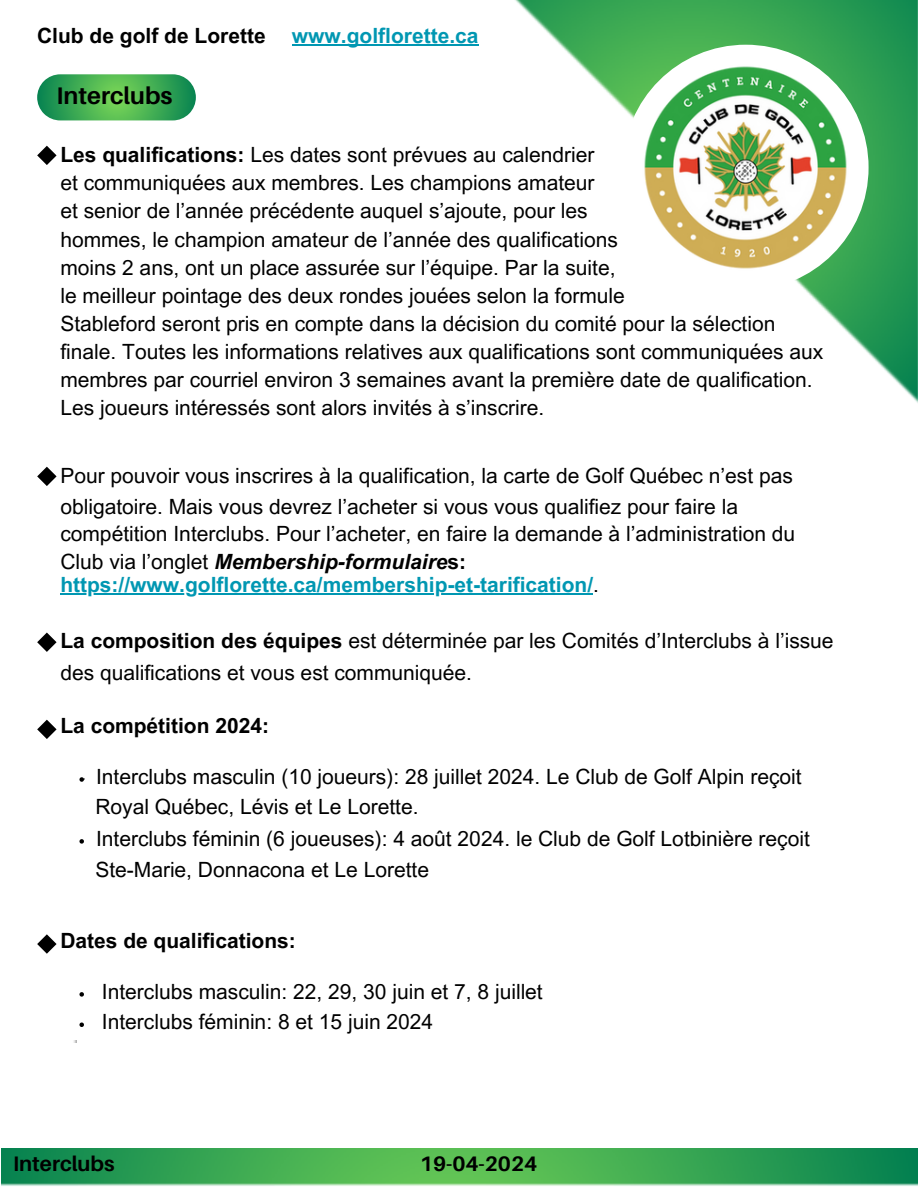
<style>
.page{position:relative;width:918px;height:1188px;background:#fff}
.page>*{position:absolute;margin:0;border:0;box-sizing:border-box;transform-origin:0 0}
.t1{font:700 24px "Aileron";color:#000}
.t2{font:21px/28.2px "Arial MT Pro";color:#000}
.t3{font:700 21px "Arial MT Pro";color:#0097b2}
.t4{font:700 21px "Arial MT Pro";color:#000}
.t5{font:italic 700 21px "Arial MT Pro";color:#000}
.t6{font:700 21px "Aileron";color:#000}
.s1{font-weight:700}
.s2{font-weight:400;font-style:normal}
.s3{font-style:normal}
.s4{font-weight:400;color:#000}
</style>
<div class="page">
<img style="left:478px;top:0;width:440px;height:403px">
<img style="left:1px;top:1149px;width:917px;height:37px">
<svg style="left:37px;top:146px;width:20px;height:19px"></svg>
<svg style="left:37px;top:467px;width:20px;height:19px"></svg>
<svg style="left:37px;top:633px;width:20px;height:19px"></svg>
<svg style="left:37px;top:720px;width:20px;height:19px"></svg>
<svg style="left:37px;top:934px;width:20px;height:20px"></svg>
<svg style="left:37px;top:74px;width:159px;height:46px;background:#4db25f"></svg>
<hr style="left:292px;top:45px;width:186px;height:1px;background:#0097b2">
<hr style="left:292px;top:44px;width:186px;height:1px;background:#0097b2">
<hr style="left:60px;top:593px;width:533px;height:1px;background:#0097b2">
<img style="left:621px;top:44px;width:248px;height:247px;border-radius:121px">
<svg style="left:79px;top:777px;width:5px;height:5px"></svg>
<svg style="left:79px;top:839px;width:5px;height:5px"></svg>
<svg style="left:79px;top:992px;width:5px;height:5px"></svg>
<svg style="left:79px;top:1023px;width:5px;height:4px"></svg>
<p class="t4" style="left:37px;top:27px;width:230px">Club de golf de Lorette</p>
<p class="t3" style="left:292px;top:27px;width:188px">www.golflorette.ca</p>
<p class="t1" style="left:57px;top:81px;width:117px">Interclubs</p>
<p class="t2" style="left:60px;top:143px;width:536px"><span class="s1">Les qualifications:</span> Les dates sont prévues au calendrier</p>
<p class="t2" style="left:60px;top:171px;width:536px">et communiquées aux membres. Les champions amateur</p>
<h1 class="t2" style="left:60px;top:200px;width:529px">et senior de l’année précédente auquel s’ajoute, pour les</h1>
<p class="t2" style="left:60px;top:228px;width:559px">hommes, le champion amateur de l’année des qualifications</p>
<p class="t2" style="left:60px;top:256px;width:557px">moins 2 ans, ont un place assurée sur l’équipe. Par la suite,</p>
<p class="t2" style="left:60px;top:284px;width:566px">le meilleur pointage des deux rondes jouées selon la formule</p>
<p class="t2" style="left:60px;top:312px;width:764px">Stableford seront pris en compte dans la décision du comité pour la sélection finale. Toutes les informations relatives aux qualifications sont communiquées aux membres par courriel environ 3 semaines avant la première date de qualification.<br>Les joueurs intéressés sont alors invités à s’inscrire.</p>
<p class="t2" style="left:60px;top:464px;width:734px">Pour pouvoir vous inscrires à la qualification, la carte de Golf Québec n’est pas</p>
<p class="t2" style="left:60px;top:495px;width:679px">obligatoire. Mais vous devrez l’acheter si vous vous qualifiez pour faire la</p>
<p class="t2" style="left:60px;top:522px;width:736px">compétition Interclubs. Pour l’acheter, en faire la demande à l’administration du</p>
<p class="t5" style="left:60px;top:554px;width:407px"><span class="s2">Club via l’onglet</span> Membership-formulaire<span class="s3">s:</span></p>
<p class="t3" style="left:60px;top:577px;width:540px">https://www.golflorette.ca/membership-et-tarification/<span class="s4">.</span></p>
<p class="t2" style="left:60px;top:629px;width:775px"><span class="s1">La composition des équipes</span> est déterminée par les Comités d’Interclubs à l’issue</p>
<p class="t2" style="left:60px;top:661px;width:413px">des qualifications et vous est communiquée.</p>
<h2 class="t4" style="left:60px;top:718px;width:210px">La compétition 2024:</h2>
<p class="t2" style="left:96px;top:765px;width:707px">Interclubs masculin (10 joueurs): 28 juillet 2024. Le Club de Golf Alpin reçoit</p>
<p class="t2" style="left:95px;top:796px;width:325px">Royal Québec, Lévis et Le Lorette.</p>
<p class="t2" style="left:96px;top:827px;width:715px">Interclubs féminin (6 joueuses): 4 août 2024. le Club de Golf Lotbinière reçoit</p>
<p class="t2" style="left:95px;top:859px;width:335px">Ste-Marie, Donnacona et Le Lorette</p>
<h2 class="t4" style="left:60px;top:933px;width:237px">Dates de qualifications:</h2>
<p class="t2" style="left:102px;top:980px;width:442px">Interclubs masculin: 22, 29, 30 juin et 7, 8 juillet</p>
<p class="t2" style="left:102px;top:1010px;width:333px">Interclubs féminin: 8 et 15 juin 2024</p>
<p class="t6" style="left:13px;top:1150px;width:103px">Interclubs</p>
<p class="t6" style="left:420px;top:1150px;width:119px">19-04-2024</p>
</div>
